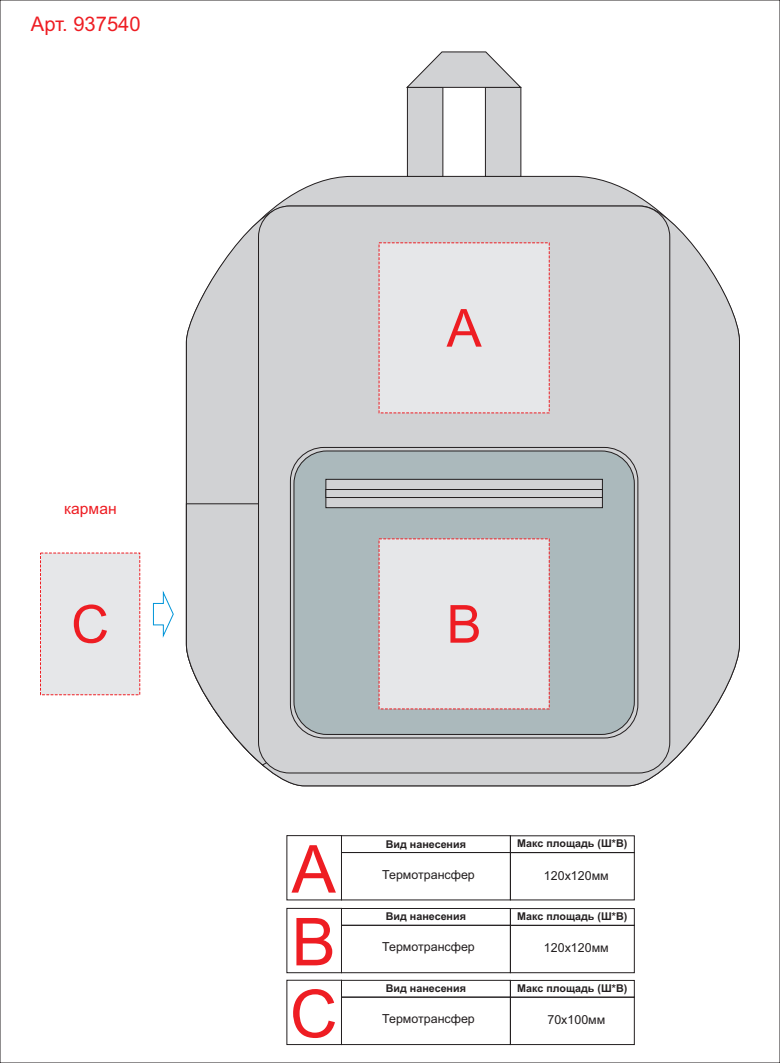
<style>
.page{position:relative;width:780px;height:1063px;background:#fff}
.page>*{position:absolute;margin:0;border:0;box-sizing:border-box;transform-origin:0 0}
.t1{font:66.2px/72.3px "Arial";color:#ee1d23;text-align:justify}
.t2{font:52.45px "Arial";color:#ee1d23}
.t3{font:20.15px "Arial";color:#ee1d23}
.t4{font:15.6px "Arial";color:#ee1d23}
.t5{font:12.45px "Arial";color:#231f20}
.t6{font:700 10.7px "Arial";color:#231f20}
</style>
<div class="page">
<svg style="left:275px;top:176px;width:378px;height:30px;fill:#d1d2d4"></svg>
<svg style="left:186px;top:206px;width:553px;height:580px;fill:#d1d2d4"></svg>
<svg style="left:186px;top:504px;width:82px;height:261px"></svg>
<div style="left:258px;top:206px;width:412px;height:567px;background:#d1d2d4;border:1px solid #231f20;border-radius:31px"></div>
<svg style="left:290px;top:447px;width:348px;height:291px"></svg>
<div style="left:294px;top:451px;width:340px;height:284px;background:#abb9bc;border:1px solid #231f20;border-radius:33px"></div>
<svg style="left:325px;top:479px;width:277px;height:29px"></svg>
<div style="left:379px;top:243px;width:170px;height:170px;background:#e6e7e9"></div>
<div style="left:379px;top:539px;width:170px;height:170px;background:#e6e7e9"></div>
<div style="left:40px;top:553px;width:100px;height:142px;background:#e6e7e9"></div>
<div style="left:341px;top:835px;width:169px;height:18px;border:1px solid #231f20"></div>
<div style="left:341px;top:908px;width:169px;height:18px;border:1px solid #231f20"></div>
<div style="left:341px;top:980px;width:169px;height:18px;border:1px solid #231f20"></div>
<div style="left:510px;top:908px;width:124px;height:18px;border:1px solid #231f20"></div>
<div style="left:510px;top:980px;width:124px;height:18px;border:1px solid #231f20"></div>
<div style="left:286px;top:835px;width:56px;height:65px;border:1px solid #231f20"></div>
<div style="left:286px;top:908px;width:56px;height:65px;border:1px solid #231f20"></div>
<div style="left:286px;top:980px;width:56px;height:65px;border:1px solid #231f20"></div>
<div style="left:341px;top:852px;width:169px;height:48px;border:1px solid #231f20"></div>
<div style="left:341px;top:925px;width:169px;height:48px;border:1px solid #231f20"></div>
<div style="left:341px;top:997px;width:169px;height:48px;border:1px solid #231f20"></div>
<div style="left:510px;top:852px;width:124px;height:48px;border:1px solid #231f20"></div>
<div style="left:510px;top:925px;width:124px;height:48px;border:1px solid #231f20"></div>
<div style="left:510px;top:997px;width:124px;height:48px;border:1px solid #231f20"></div>
<svg style="left:406px;top:52px;width:115px;height:125px"></svg>
<svg style="left:153px;top:591px;width:20px;height:46px"></svg>
<h3 class="t3" style="left:31px;top:16px;width:111px">Арт. 937540</h3>
<h3 class="t4" style="left:64px;top:503px;width:54px">карман</h3>
<h2 class="t2" style="left:446px;top:308px;width:36px">А</h2>
<h2 class="t2" style="left:71px;top:605px;width:39px">С</h2>
<h2 class="t2" style="left:446px;top:605px;width:36px">В</h2>
<h1 class="t1" style="left:290px;top:839px;width:49px">А В С</h1>
<p class="t6" style="left:386px;top:840px;width:82px">Вид нанесения</p>
<p class="t6" style="left:517px;top:839px;width:112px">Макс площадь (Ш*В)</p>
<p class="t5" style="left:382px;top:870px;width:94px">Термотрансфер</p>
<p class="t5" style="left:544px;top:871px;width:66px">120х120мм</p>
<p class="t6" style="left:386px;top:913px;width:82px">Вид нанесения</p>
<p class="t6" style="left:517px;top:912px;width:112px">Макс площадь (Ш*В)</p>
<p class="t5" style="left:382px;top:942px;width:94px">Термотрансфер</p>
<p class="t5" style="left:544px;top:943px;width:66px">120х120мм</p>
<p class="t6" style="left:386px;top:984px;width:82px">Вид нанесения</p>
<p class="t6" style="left:517px;top:984px;width:112px">Макс площадь (Ш*В)</p>
<p class="t5" style="left:382px;top:1014px;width:94px">Термотрансфер</p>
<p class="t5" style="left:547px;top:1015px;width:59px">70х100мм</p>
</div>
